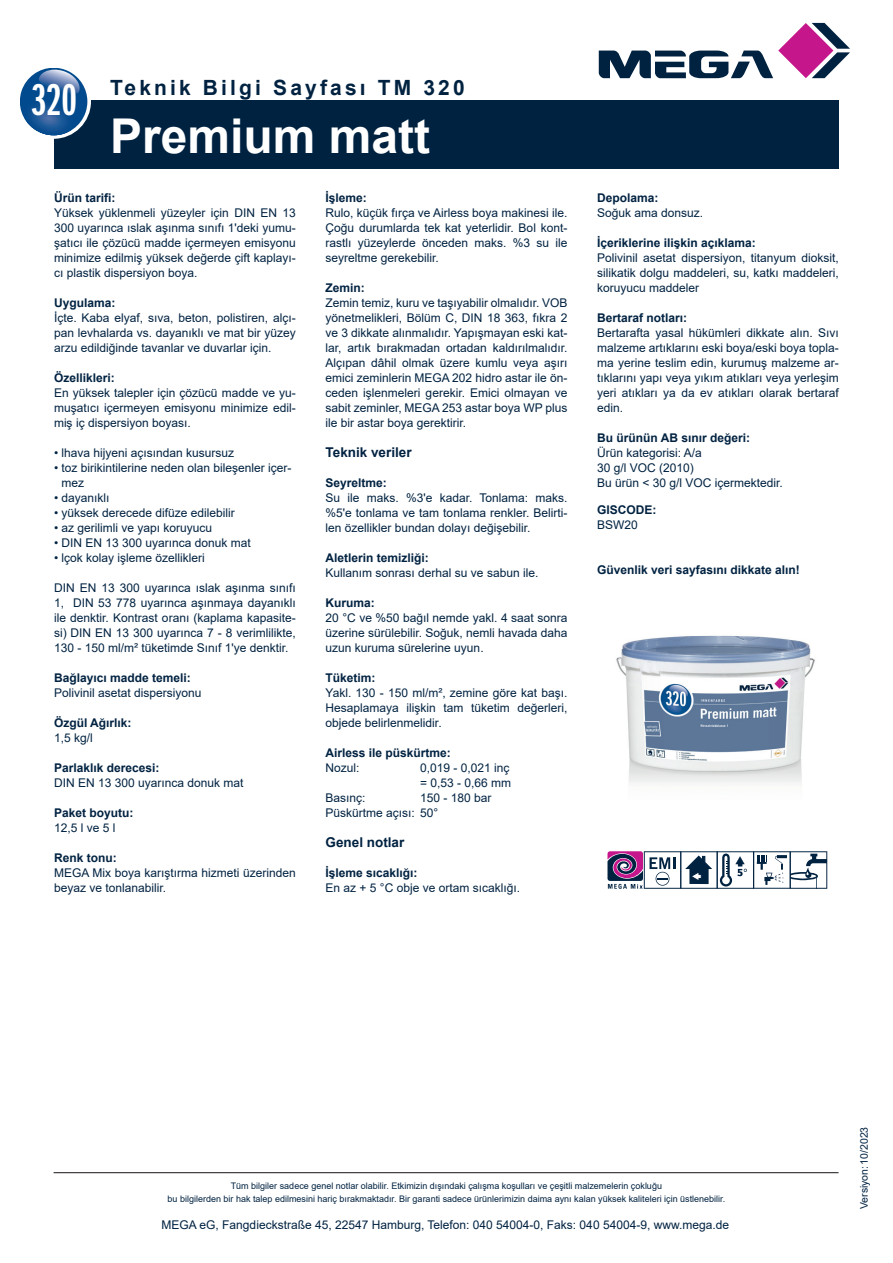
<style>
.page{position:relative;width:893px;height:1263px;background:#fff}
.page>*{position:absolute;margin:0;border:0;box-sizing:border-box;transform-origin:0 0}
.t1{font:700 48px "Arial";color:#fff}
.t2{font:46.2px "ITC Franklin Gothic Std Dm X Cp";color:#fff}
.t3{font:700 21px "Arial";letter-spacing:.15em;color:#002241}
.t4{font:700 13.5px "Arial";color:#002241}
.t5{font:12px/15px "Arial";color:#002241;text-align:justify}
.t6{font:700 12px "Arial";color:#002241}
.t7{font:10.5px "Arial";color:#002241}
.t8{font:9px/13.5px "Arial";color:#002241;text-align:center}
</style>
<div class="page">
<div style="left:54px;top:101px;width:784px;height:68px;background:#002241"></div>
<div style="left:16px;top:64px;width:75px;height:75px;background:#fff;border-radius:50%"></div>
<svg style="left:20px;top:68px;width:67px;height:67px"></svg>
<svg style="left:599px;top:23px;width:251px;height:55px"></svg>
<hr style="left:54px;top:1172px;width:784px;height:1px;background:#231f20">
<svg style="left:607px;top:851px;width:220px;height:38px"></svg>
<img style="left:616px;top:635px;width:199px;height:149px">
<h2 class="t2" style="left:32px;top:75px;width:46px">320</h2>
<h3 class="t3" style="left:110px;top:73px;width:356px">Teknik Bilgi Sayfası TM 320</h3>
<h1 class="t1" style="left:110px;top:102px;width:322px">Premium matt</h1>
<p class="t6" style="left:54px;top:189px;width:63px">Ürün tarifi:</p>
<p class="t5" style="left:54px;top:205px;width:243px">Yüksek yüklenmeli yüzeyler için DIN EN 13<br>300 uyarınca ıslak aşınma sınıfı 1'deki yumu&shy;şatıcı ile çözücü madde içermeyen emisyonu minimize edilmiş yüksek değerde çift kaplayı&shy;cı plastik dispersiyon boya.</p>
<p class="t6" style="left:54px;top:294px;width:63px">Uygulama:</p>
<p class="t5" style="left:54px;top:310px;width:243px">İçte. Kaba elyaf, sıva, beton, polistiren, alçı&shy;pan levhalarda vs. dayanıklı ve mat bir yüzey arzu edildiğinde tavanlar ve duvarlar için.</p>
<p class="t6" style="left:54px;top:369px;width:62px">Özellikleri:</p>
<p class="t5" style="left:54px;top:385px;width:243px">En yüksek talepler için çözücü madde ve yu&shy;muşatıcı içermeyen emisyonu minimize edil&shy;miş iç dispersiyon boyası.</p>
<p class="t5" style="left:54px;top:445px;width:182px">• lhava hijyeni açısından kusursuz</p>
<p class="t5" style="left:62px;top:460px;width:232px;text-indent:-8px">• toz birikintilerine neden olan bileşenler içer&shy;mez</p>
<p class="t5" style="left:54px;top:490px;width:57px">• dayanıklı</p>
<p class="t5" style="left:54px;top:505px;width:182px">• yüksek derecede difüze edilebilir</p>
<p class="t5" style="left:54px;top:520px;width:160px">• az gerilimli ve yapı koruyucu</p>
<p class="t5" style="left:54px;top:535px;width:198px">• DIN EN 13 300 uyarınca donuk mat</p>
<p class="t5" style="left:54px;top:550px;width:152px">• lçok kolay işleme özellikleri</p>
<p class="t5" style="left:54px;top:580px;width:243px">DIN EN 13 300 uyarınca ıslak aşınma sınıfı 1, DIN 53 778 uyarınca aşınmaya dayanıklı ile denktir. Kontrast oranı (kaplama kapasite&shy;si) DIN EN 13 300 uyarınca 7 - 8 verimlilikte, 130 - 150 ml/m² tüketimde Sınıf 1'ye denktir.</p>
<p class="t6" style="left:54px;top:669px;width:138px">Bağlayıcı madde temeli:</p>
<p class="t5" style="left:54px;top:685px;width:149px">Polivinil asetat dispersiyonu</p>
<p class="t6" style="left:54px;top:714px;width:79px">Özgül Ağırlık:</p>
<p class="t5" style="left:54px;top:730px;width:40px">1,5 kg/l</p>
<p class="t6" style="left:54px;top:759px;width:107px">Parlaklık derecesi:</p>
<p class="t5" style="left:54px;top:775px;width:191px">DIN EN 13 300 uyarınca donuk mat</p>
<p class="t6" style="left:54px;top:804px;width:81px">Paket boyutu:</p>
<p class="t5" style="left:54px;top:820px;width:63px">12,5 l ve 5 l</p>
<p class="t6" style="left:54px;top:849px;width:64px">Renk tonu:</p>
<p class="t5" style="left:54px;top:865px;width:243px">MEGA Mix boya karıştırma hizmeti üzerinden beyaz ve tonlanabilir.</p>
<p class="t6" style="left:326px;top:189px;width:43px">İşleme:</p>
<p class="t5" style="left:326px;top:205px;width:243px">Rulo, küçük fırça ve Airless boya makinesi ile.<br>Çoğu durumlarda tek kat yeterlidir. Bol kont&shy;rastlı yüzeylerde önceden maks. %3 su ile seyreltme gerekebilir.</p>
<p class="t6" style="left:326px;top:279px;width:41px">Zemin:</p>
<p class="t5" style="left:326px;top:295px;width:243px">Zemin temiz, kuru ve taşıyabilir olmalıdır. VOB yönetmelikleri, Bölüm C, DIN 18 363, fıkra 2 ve 3 dikkate alınmalıdır. Yapışmayan eski kat&shy;lar, artık bırakmadan ortadan kaldırılmalıdır.<br>Alçıpan dâhil olmak üzere kumlu veya aşırı emici zeminlerin MEGA 202 hidro astar ile ön&shy;ceden işlenmeleri gerekir. Emici olmayan ve sabit zeminler, MEGA 253 astar boya WP plus ile bir astar boya gerektirir.</p>
<p class="t4" style="left:326px;top:443px;width:88px">Teknik veriler</p>
<p class="t6" style="left:326px;top:474px;width:63px">Seyreltme:</p>
<p class="t5" style="left:326px;top:490px;width:243px">Su ile maks. %3'e kadar. Tonlama: maks. %5'e tonlama ve tam tonlama renkler. Belirti&shy;len özellikler bundan dolayı değişebilir.</p>
<p class="t6" style="left:326px;top:549px;width:105px">Aletlerin temizliği:</p>
<p class="t5" style="left:326px;top:565px;width:214px">Kullanım sonrası derhal su ve sabun ile.</p>
<p class="t6" style="left:326px;top:594px;width:51px">Kuruma:</p>
<p class="t5" style="left:326px;top:610px;width:243px">20 °C ve %50 bağıl nemde yakl. 4 saat sonra üzerine sürülebilir. Soğuk, nemli havada daha uzun kuruma sürelerine uyun.</p>
<p class="t6" style="left:326px;top:669px;width:52px">Tüketim:</p>
<p class="t5" style="left:326px;top:685px;width:243px">Yakl. 130 - 150 ml/m², zemine göre kat başı.<br>Hesaplamaya ilişkin tam tüketim değerleri, objede belirlenmelidir.</p>
<p class="t6" style="left:326px;top:744px;width:127px">Airless ile püskürtme:</p>
<p class="t5" style="left:326px;top:760px;width:36px">Nozul:</p>
<p class="t5" style="left:420px;top:760px;width:93px">0,019 - 0,021 inç = 0,53 - 0,66 mm</p>
<p class="t5" style="left:326px;top:790px;width:42px">Basınç:</p>
<p class="t5" style="left:326px;top:790px;width:167px;text-indent:94px">150 - 180 bar<br>Püskürtme açısı: 50°</p>
<p class="t4" style="left:326px;top:833px;width:80px">Genel notlar</p>
<p class="t6" style="left:326px;top:864px;width:94px">İşleme sıcaklığı:</p>
<p class="t5" style="left:326px;top:880px;width:196px">En az + 5 °C obje ve ortam sıcaklığı.</p>
<p class="t6" style="left:597px;top:189px;width:63px">Depolama:</p>
<p class="t5" style="left:597px;top:205px;width:108px">Soğuk ama donsuz.</p>
<p class="t6" style="left:597px;top:234px;width:160px">İçeriklerine ilişkin açıklama:</p>
<p class="t5" style="left:597px;top:250px;width:243px">Polivinil asetat dispersiyon, titanyum dioksit, silikatik dolgu maddeleri, su, katkı maddeleri, koruyucu maddeler</p>
<p class="t6" style="left:597px;top:309px;width:92px">Bertaraf notları:</p>
<p class="t5" style="left:597px;top:325px;width:243px">Bertarafta yasal hükümleri dikkate alın. Sıvı malzeme artıklarını eski boya/eski boya topla&shy;ma yerine teslim edin, kurumuş malzeme ar&shy;tıklarını yapı veya yıkım atıkları veya yerleşim yeri atıkları ya da ev atıkları olarak bertaraf edin.</p>
<p class="t6" style="left:597px;top:429px;width:154px">Bu ürünün AB sınır değeri:</p>
<p class="t5" style="left:597px;top:445px;width:187px;text-align:left">Ürün kategorisi: A/a<br>30 g/l VOC (2010)<br>Bu ürün &lt; 30 g/l VOC içermektedir.</p>
<p class="t6" style="left:597px;top:501px;width:61px">GISCODE:</p>
<p class="t5" style="left:597px;top:517px;width:42px">BSW20</p>
<p class="t6" style="left:597px;top:561px;width:204px">Güvenlik veri sayfasını dikkate alın!</p>
<p class="t8" style="left:167px;top:1179px;width:559px">Tüm bilgiler sadece genel notlar olabilir. Etkimizin dışındaki çalışma koşulları ve çeşitli malzemelerin çokluğu<br>bu bilgilerden bir hak talep edilmesini hariç bırakmaktadır. Bir garanti sadece ürünlerimizin daima aynı kalan yüksek kaliteleri için üstlenebilir.</p>
<p class="t5" style="left:162px;top:1217px;width:569px">MEGA eG, Fangdieckstraße 45, 22547 Hamburg, Telefon: 040 54004-0, Faks: 040 54004-9, www.mega.de</p>
<p class="t7" style="left:857px;top:1209px;width:84px;rotate:-90deg">Versiyon:10/2023</p>
</div>
